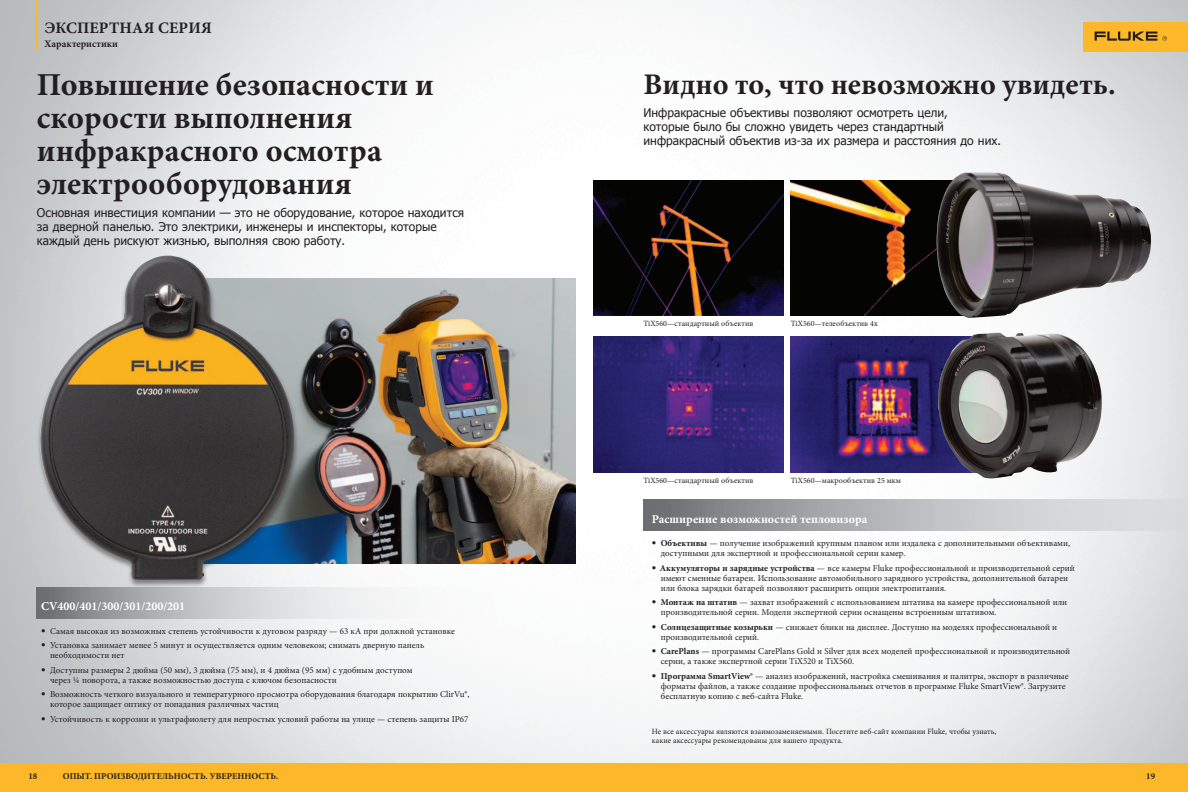
<style>
.page{position:relative;width:1188px;height:792px;background:#fff}
.page>*{position:absolute;margin:0;border:0;box-sizing:border-box;transform-origin:0 0}
.t1{font:700 32px/33px "Minion Pro";color:#231f20}
.t2{font:700 30px "Minion Pro";color:#231f20}
.t3{font:700 16px "Minion Pro";letter-spacing:.01em;color:#231f20}
.t4{font:12px/14px "Tahoma";color:#231f20}
.t5{font:700 12px "Minion Pro";color:#fff}
.t6{font:700 10px "Minion Pro";color:#231f20}
.t7{font:9px/10px "Minion Pro";color:#231f20}
.t8{font:700 9px "Minion Pro";color:#231f20}
.t9{font:8px/9px "Minion Pro";color:#231f20}
.s1{font-family:"Helvetica Neue LT Pro";font-weight:700;font-stretch:expanded}
.s2{font-weight:700}
</style>
<div class="page">
<img style="left:0;top:0;width:1188px;height:763px">
<div style="left:0;top:763px;width:1188px;height:29px;background:#fcb828"></div>
<hr style="left:36px;top:0;width:2px;height:50px;background:#fcb828">
<img style="left:791px;top:180px;width:145px;height:135px">
<div style="left:1083px;top:22px;width:105px;height:30px;background:#fcb828"></div>
<svg style="left:1095px;top:32px;width:72px;height:9px"></svg>
<svg style="left:36px;top:587px;width:558px;height:31px"></svg>
<img style="left:300px;top:279px;width:276px;height:284px">
<div style="left:36px;top:255px;width:264px;height:334px;background:#231f20;opacity:.51"></div>
<img style="left:39px;top:255px;width:260px;height:325px">
<img style="left:936px;top:173px;width:217px;height:145px">
<img style="left:594px;top:180px;width:189px;height:135px">
<img style="left:791px;top:337px;width:147px;height:135px">
<img style="left:593px;top:337px;width:190px;height:135px">
<img style="left:938px;top:331px;width:164px;height:148px">
<svg style="left:643px;top:500px;width:545px;height:31px;background:#b3b4b7"></svg>
<h3 class="t3" style="left:45px;top:17px;width:168px">Экспертная серия</h3>
<p class="t6" style="left:45px;top:37px;width:75px">Характеристики</p>
<h1 class="t1" style="left:37px;top:68px;width:399px">Повышение безопасности и скорости выполнения инфракрасного осмотра электрооборудования</h1>
<h3 class="t4" style="left:37px;top:207px;width:429px">Основная инвестиция компании — это не оборудование, которое находится за дверной панелью. Это электрики, инженеры и инспекторы, которые каждый день рискуют жизнью, выполняя свою работу.</h3>
<h3 class="t5" style="left:41px;top:598px;width:146px">CV400/401/300/301/200/201</h3>
<p class="t7" style="left:41px;top:626px;width:415px"><span class="s1">•</span> Самая высокая из возможных степень устойчивости к дуговом разряду — 63 кА при должной установке</p>
<p class="t7" style="left:50px;top:640px;width:376px;text-indent:-9px"><span class="s1">•</span> Установка занимает менее 5 минут и осуществляется одним человеком; снимать дверную панель необходимости нет</p>
<p class="t7" style="left:50px;top:665px;width:364px;text-indent:-9px"><span class="s1">•</span> Доступны размеры 2 дюйма (50 мм), 3 дюйма (75 мм), и 4 дюйма (95 мм) с удобным доступом через ¼ поворота, а также возможностью доступа с ключом безопасности</p>
<p class="t7" style="left:50px;top:689px;width:421px;text-indent:-9px"><span class="s1">•</span> Возможность четкого визуального и температурного просмотра оборудования благодаря покрытию ClirVu®, которое защищает оптику от попадания различных частиц</p>
<p class="t7" style="left:41px;top:714px;width:429px"><span class="s1">•</span> Устойчивость к коррозии и ультрафиолету для непростых условий работы на улице — степень защиты IP67</p>
<h2 class="t2" style="left:643px;top:63px;width:474px">Видно то, что невозможно увидеть.</h2>
<h3 class="t4" style="left:643px;top:106px;width:359px">Инфракрасные объективы позволяют осмотреть цели,<br>которые было бы сложно увидеть через стандартный инфракрасный объектив из-за их размера и расстояния до них.</h3>
<p class="t9" style="left:643px;top:319px;width:111px">TiX560—стандартный объектив</p>
<p class="t9" style="left:791px;top:319px;width:88px">TiX560—телеобъектив 4x</p>
<p class="t9" style="left:643px;top:476px;width:111px">TiX560—стандартный объектив</p>
<p class="t9" style="left:791px;top:476px;width:112px">TiX560—макрообъектив 25 мкм</p>
<h3 class="t5" style="left:652px;top:511px;width:217px">Расширение возможностей тепловизора</h3>
<p class="t7" style="left:661px;top:538px;width:411px;text-indent:-9px"><span class="s1">•</span> <span class="s2">Объективы</span> — получение изображений крупным планом или издалека с дополнительными объективами, доступными для экспертной и профессиональной серии камер.</p>
<p class="t7" style="left:661px;top:563px;width:416px;text-indent:-9px"><span class="s1">•</span> <span class="s2">Аккумуляторы и зарядные устройства</span> — все камеры Fluke профессиональной и производительной серий имеют сменные батареи. Использование автомобильного зарядного устройства, дополнительной батареи или блока зарядки батарей позволяют расширить опции электропитания.</p>
<p class="t7" style="left:661px;top:597px;width:408px;text-indent:-9px"><span class="s1">•</span> <span class="s2">Монтаж на штатив</span> — захват изображений с использованием штатива на камере профессиональной или производительной серии. Модели экспертной серии оснащены встроенным штативом.</p>
<p class="t7" style="left:661px;top:622px;width:398px;text-indent:-9px"><span class="s1">•</span> <span class="s2">Солнцезащитные козырьки</span> — снижает блики на дисплее. Доступно на моделях профессиональной и производительной серий.</p>
<p class="t7" style="left:661px;top:646px;width:411px;text-indent:-9px"><span class="s1">•</span> <span class="s2">CarePlans</span> — программы CarePlans Gold и Silver для всех моделей профессиональной и производительной серии, а также экспертной серии TiX520 и TiX560.</p>
<p class="t7" style="left:661px;top:671px;width:409px;text-indent:-9px"><span class="s1">•</span> <span class="s2">Программа SmartView®</span> — анализ изображений, настройка смешивания и палитры, экспорт в различные форматы файлов, а также создание профессиональных отчетов в программе Fluke SmartView®. Загрузите бесплатную копию с веб-сайта Fluke.</p>
<p class="t9" style="left:652px;top:727px;width:346px">Не все аксессуары являются взаимозаменяемыми. Посетите веб-сайт компании Fluke, чтобы узнать, какие аксессуары рекомендованы для вашего продукта.</p>
<p class="t8" style="left:28px;top:770px;width:11px">18</p>
<p class="t8" style="left:63px;top:770px;width:217px">ОПЫТ. ПРОИЗВОДИТЕЛЬНОСТЬ. УВЕРЕННОСТЬ.</p>
<p class="t8" style="left:1146px;top:770px;width:11px">19</p>
</div>
